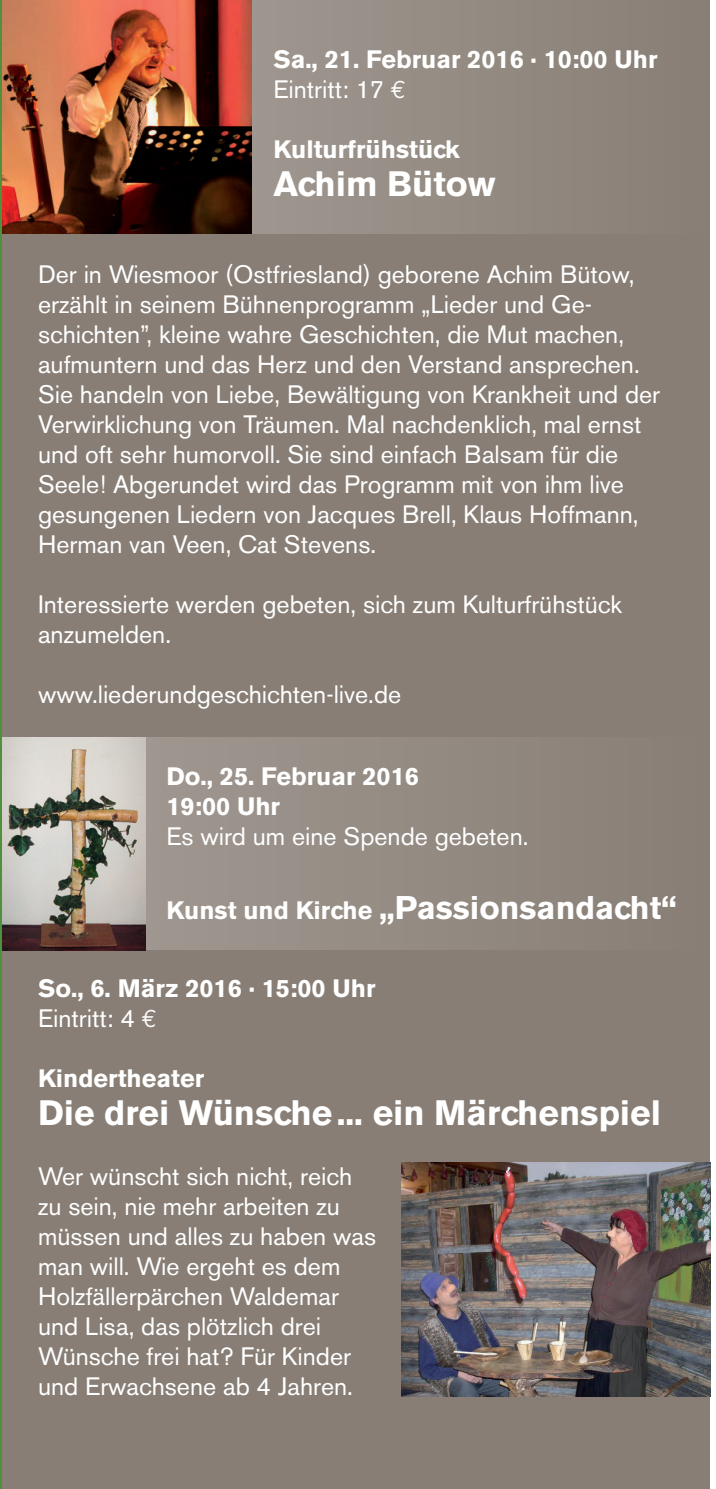
<style>
.page{position:relative;width:716px;height:1489px;background:#fff}
.page>*{position:absolute;margin:0;border:0;box-sizing:border-box;transform-origin:0 0}
.t1{font:700 35px "Akzidenz Grotesk BE";color:#fff}
.t2{font:700 32.5px "Akzidenz Grotesk BE";color:#fff}
.t3{font:25px/30px "Akzidenz Grotesk BE";color:#fff}
.t4{font:700 25px/30px "Akzidenz Grotesk BE";color:#fff}
.s1{font-weight:400}
.s2{font-size:25px}
</style>
<div class="page">
<hr style="left:0;top:0;width:2px;height:1488px;background:#4f903d">
<div style="left:2px;top:0;width:708px;height:1488px;background:#887e75"></div>
<hr style="left:0;top:0;width:2px;height:234px;background:#fff">
<div style="left:2px;top:0;width:708px;height:234px;background:#938a82"></div>
<img style="left:2px;top:0;width:250px;height:234px">
<div style="left:2px;top:737px;width:708px;height:213px;background:#938a82"></div>
<img style="left:2px;top:737px;width:143px;height:213px">
<img style="left:402px;top:1162px;width:308px;height:234px">
<p class="t4" style="left:273px;top:45px;width:385px">Sa., 21. Februar 2016 · 10:00 Uhr<br><span class="s1">Eintritt: 17</span></p>
<p class="t4" style="left:273px;top:135px;width:188px">Kulturfrühstück</p>
<p class="t1" style="left:273px;top:163px;width:224px">Achim Bütow</p>
<p class="t3" style="left:38px;top:259px;width:623px">Der in Wiesmoor (Ostfriesland) geborene Achim Bütow, erzählt in seinem Bühnenprogramm „Lieder und Ge&shy;schichten”, kleine wahre Geschichten, die Mut machen, aufmuntern und das Herz und den Verstand ansprechen.<br>Sie handeln von Liebe, Bewältigung von Krankheit und der Verwirklichung von Träumen. Mal nachdenklich, mal ernst und oft sehr humorvoll. Sie sind einfach Balsam für die Seele! Abgerundet wird das Programm mit von ihm live gesungenen Liedern von Jacques Brell, Klaus Hoffmann, Herman van Veen, Cat Stevens.</p>
<p class="t3" style="left:38px;top:589px;width:585px">Interessierte werden gebeten, sich zum Kulturfrühstück anzumelden.</p>
<p class="t3" style="left:38px;top:679px;width:365px">www.liederundgeschichten-live.de</p>
<p class="t4" style="left:166px;top:761px;width:364px">Do., 25. Februar 2016<br>19:00 Uhr<br><span class="s1">Es wird um eine Spende gebeten.</span></p>
<p class="t2" style="left:166px;top:889px;width:512px"><span class="s2">Kunst und Kirche</span> „Passionsandacht“</p>
<p class="t4" style="left:38px;top:973px;width:339px">So., 6. März 2016 · 15:00 Uhr<br><span class="s1">Eintritt: 4</span></p>
<p class="t4" style="left:38px;top:1063px;width:168px">Kindertheater</p>
<p class="t1" style="left:38px;top:1092px;width:624px">Die drei Wünsche... ein Märchenspiel</p>
<p class="t3" style="left:38px;top:1161px;width:339px">Wer wünscht sich nicht, reich zu sein, nie mehr arbeiten zu müssen und alles zu haben was man will. Wie ergeht es dem<br>Holzfällerpärchen Waldemar und Lisa, das plötzlich drei<br>Wünsche frei hat? Für Kinder und Erwachsene ab 4 Jahren.</p>
</div>
